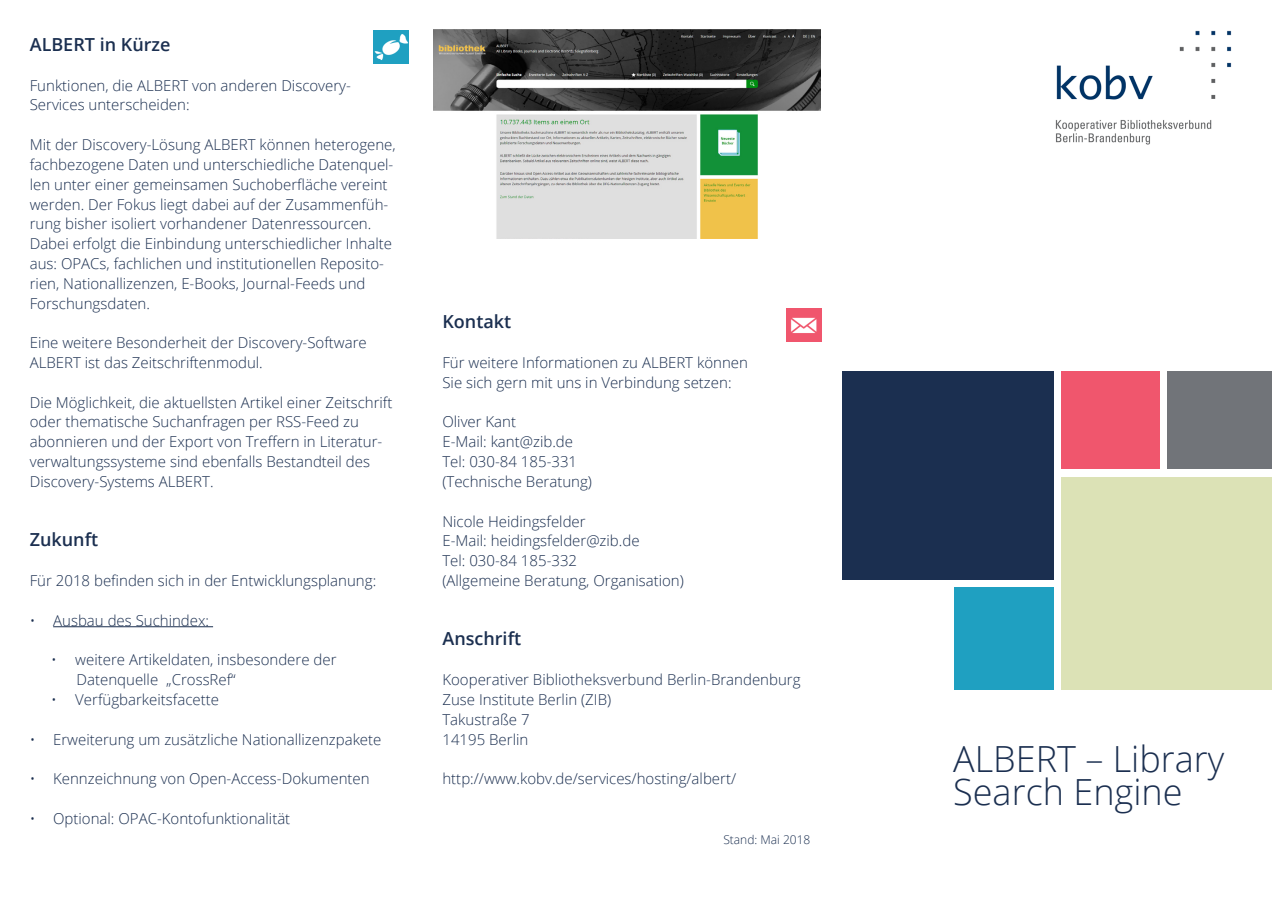
<style>
.page{position:relative;width:1272px;height:902px;background:#fff}
.page>*{position:absolute;margin:0;border:0;box-sizing:border-box;transform-origin:0 0}
.Flyer_Untertitel{font:300 36px/33px "Open Sans";color:#1b2f50}
.Flyer_Ueberschrift{font:600 18px "Open Sans";color:#1b2f50}
.Flyer_fliess{font:600 18px "Open Sans";color:#1b2f50}
.Flyer_fliess-2{font:300 15px/19.8px "Open Sans";color:#1b2f50}
.Flyer_Aufzaehlung{font:300 15px "Open Sans";color:#1b2f50}
.Flyer_fliess-3{font:300 12px "Open Sans";color:#1b2f50}
</style>
<div class="page">
<svg style="left:671px;top:29px;width:150px;height:26px"></svg>
<hr style="left:53px;top:626px;width:160px;height:1px;background:#1b2f50">
<img style="left:1055px;top:30px;width:177px;height:115px">
<div style="left:954px;top:587px;width:99px;height:102px;background:#1fa0c1"></div>
<div style="left:1061px;top:476px;width:210px;height:213px;background:#dce2b6"></div>
<div style="left:842px;top:371px;width:211px;height:208px;background:#1b2f50"></div>
<div style="left:1167px;top:371px;width:104px;height:97px;background:#717479"></div>
<div style="left:1061px;top:371px;width:98px;height:97px;background:#f0566d"></div>
<img style="left:786px;top:308px;width:35px;height:34px">
<img style="left:373px;top:30px;width:35px;height:34px">
<img style="left:434px;top:30px;width:386px;height:208px">
<p class="Flyer_Ueberschrift" style="left:30px;top:32px;width:142px">ALBERT in Kürze</p>
<p class="Flyer_fliess-2" style="left:30px;top:75px;width:323px">Funktionen, die ALBERT von anderen Discovery-<br>Services unterscheiden:</p>
<p class="Flyer_fliess-2" style="left:30px;top:134px;width:367px">Mit der Discovery-Lösung ALBERT können heterogene, fachbezogene Daten und unterschiedliche Datenquel&shy;len unter einer gemeinsamen Suchoberfläche vereint werden. Der Fokus liegt dabei auf der Zusammenfüh&shy;rung bisher isoliert vorhandener Datenressourcen.<br>Dabei erfolgt die Einbindung unterschiedlicher Inhalte aus: OPACs, fachlichen und institutionellen Reposito&shy;rien, Nationallizenzen, E-Books, Journal-Feeds und</p>
<p class="Flyer_fliess-2" style="left:30px;top:293px;width:122px">Forschungsdaten.</p>
<p class="Flyer_fliess-2" style="left:30px;top:332px;width:338px">Eine weitere Besonderheit der Discovery-Software<br>ALBERT ist das Zeitschriftenmodul.</p>
<p class="Flyer_fliess-2" style="left:30px;top:392px;width:364px">Die Möglichkeit, die aktuellsten Artikel einer Zeitschrift oder thematische Suchanfragen per RSS-Feed zu abonnieren und der Export von Treffern in Literatur&shy;verwaltungssysteme sind ebenfalls Bestandteil des Discovery-Systems ALBERT.</p>
<p class="Flyer_Ueberschrift" style="left:30px;top:527px;width:70px">Zukunft</p>
<p class="Flyer_fliess-2" style="left:30px;top:570px;width:348px">Für 2018 befinden sich in der Entwicklungsplanung:</p>
<p class="Flyer_Aufzaehlung" style="left:30px;top:610px;width:181px">• Ausbau des Suchindex:</p>
<p class="Flyer_Aufzaehlung" style="left:51px;top:649px;width:287px">• weitere Artikeldaten, insbesondere der</p>
<p class="Flyer_Aufzaehlung" style="left:77px;top:669px;width:161px">Datenquelle „CrossRef“</p>
<p class="Flyer_Aufzaehlung" style="left:51px;top:689px;width:169px">• Verfügbarkeitsfacette</p>
<p class="Flyer_Aufzaehlung" style="left:30px;top:728px;width:353px">• Erweiterung um zusätzliche Nationallizenzpakete</p>
<p class="Flyer_Aufzaehlung" style="left:30px;top:768px;width:341px">• Kennzeichnung von Open-Access-Dokumenten</p>
<p class="Flyer_Aufzaehlung" style="left:30px;top:808px;width:262px">• Optional: OPAC-Kontofunktionalität</p>
<p class="Flyer_Ueberschrift" style="left:442px;top:309px;width:70px">Kontakt</p>
<p class="Flyer_fliess-2" style="left:442px;top:352px;width:307px">Für weitere Informationen zu ALBERT können<br>Sie sich gern mit uns in Verbindung setzen:</p>
<p class="Flyer_fliess-2" style="left:442px;top:411px;width:75px">Oliver Kant</p>
<p class="Flyer_fliess-2" style="left:442px;top:431px;width:132px">E-Mail: kant@zib.de</p>
<p class="Flyer_fliess-2" style="left:442px;top:451px;width:136px">Tel: 030-84 185-331</p>
<p class="Flyer_fliess-2" style="left:442px;top:471px;width:151px">(Technische Beratung)</p>
<p class="Flyer_fliess-2" style="left:442px;top:510px;width:145px">Nicole Heidingsfelder</p>
<p class="Flyer_fliess-2" style="left:442px;top:530px;width:199px">E-Mail: heidingsfelder@zib.de</p>
<p class="Flyer_fliess-2" style="left:442px;top:550px;width:136px">Tel: 030-84 185-332</p>
<p class="Flyer_fliess-2" style="left:442px;top:570px;width:243px">(Allgemeine Beratung, Organisation)</p>
<p class="Flyer_fliess" style="left:442px;top:626px;width:80px">Anschrift</p>
<p class="Flyer_fliess-2" style="left:442px;top:669px;width:360px">Kooperativer Bibliotheksverbund Berlin-Brandenburg</p>
<p class="Flyer_fliess-2" style="left:442px;top:689px;width:170px">Zuse Institute Berlin (ZIB)</p>
<p class="Flyer_fliess-2" style="left:442px;top:708px;width:89px">Takustraße 7</p>
<p class="Flyer_fliess-2" style="left:442px;top:728px;width:87px">14195 Berlin</p>
<p class="Flyer_fliess-2" style="left:442px;top:768px;width:295px">http://www.kobv.de/services/hosting/albert/</p>
<p class="Flyer_fliess-3" style="left:723px;top:830px;width:89px">Stand: Mai 2018</p>
<p class="Flyer_Untertitel" style="left:953px;top:741px;width:273px">ALBERT – Library<br>Search Engine</p>
</div>
